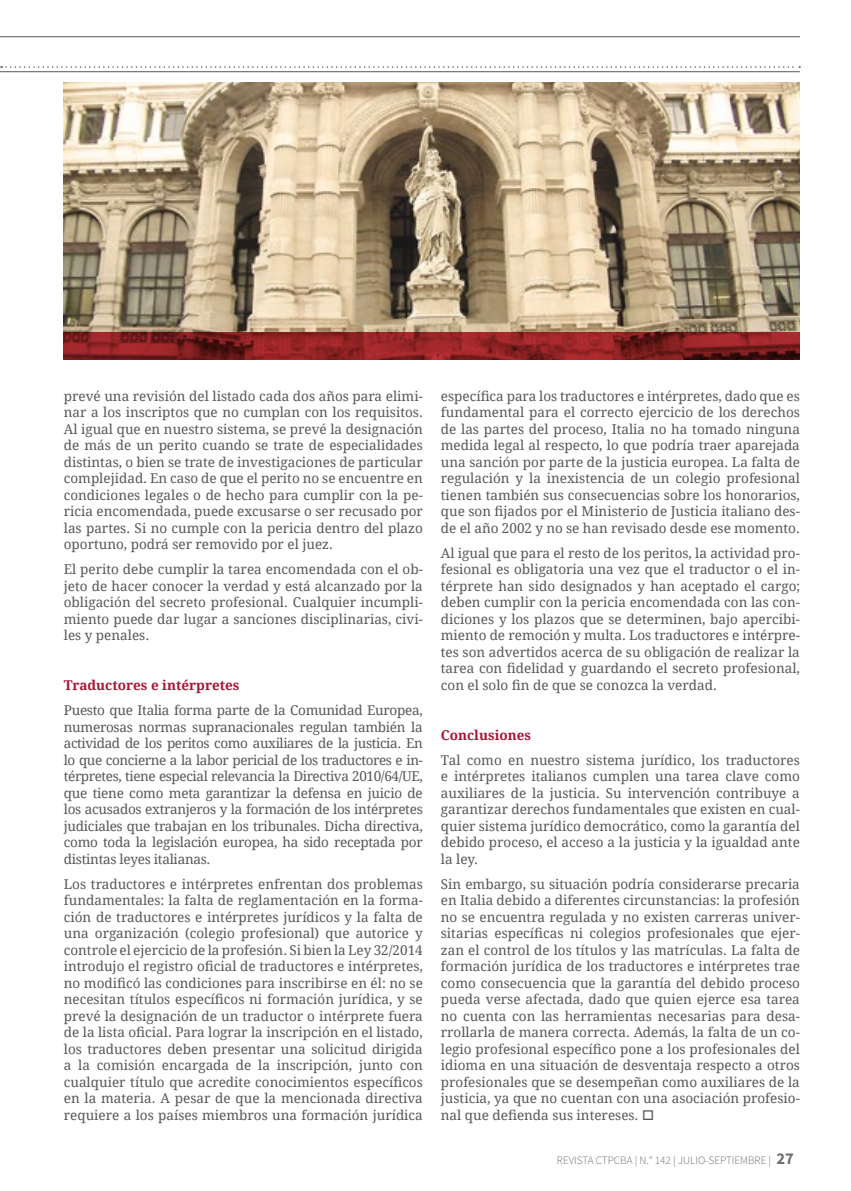
<style>
.page{position:relative;width:851px;height:1191px;background:#fff}
.page>*{position:absolute;margin:0;border:0;box-sizing:border-box;transform-origin:0 0}
.t1{font:13.5px/16.5px "Droid Serif";color:#575756;text-align:justify}
.t2{font:700 13.5px "Droid Serif";color:#a91634}
.t3{font:300 11.25px "Source Sans Pro";color:#706f6f}
.s1{font-weight:700;font-size:16.5px}
</style>
<div class="page">
<img style="left:64px;top:82px;width:735px;height:250px">
<hr style="left:0;top:36px;width:799px;height:1px;background:#575756">
<hr style="left:0;top:71px;width:799px;height:1px;background:#575756">
<svg style="left:64px;top:332px;width:735px;height:28px;background:#862022"></svg>
<svg style="left:0;top:66px;width:800px;height:2px"></svg>
<p class="t1" style="left:64px;top:387px;width:360px">prevé una revisión del listado cada dos años para elimi&shy;nar a los inscriptos que no cumplan con los requisitos.<br>Al igual que en nuestro sistema, se prevé la designación de más de un perito cuando se trate de especialidades distintas, o bien se trate de investigaciones de particular complejidad. En caso de que el perito no se encuentre en condiciones legales o de hecho para cumplir con la pe&shy;ricia encomendada, puede excusarse o ser recusado por las partes. Si no cumple con la pericia dentro del plazo oportuno, podrá ser removido por el juez.</p>
<p class="t1" style="left:64px;top:561px;width:360px">El perito debe cumplir la tarea encomendada con el ob&shy;jeto de hacer conocer la verdad y está alcanzado por la obligación del secreto profesional. Cualquier incumpli&shy;miento puede dar lugar a sanciones disciplinarias, civi&shy;les y penales.</p>
<p class="t2" style="left:64px;top:676px;width:177px">Traductores e intérpretes</p>
<p class="t1" style="left:64px;top:702px;width:360px">Puesto que Italia forma parte de la Comunidad Europea, numerosas normas supranacionales regulan también la actividad de los peritos como auxiliares de la justicia. En lo que concierne a la labor pericial de los traductores e in&shy;térpretes, tiene especial relevancia la Directiva 2010/64/UE, que tiene como meta garantizar la defensa en juicio de los acusados extranjeros y la formación de los intérpretes judiciales que trabajan en los tribunales. Dicha directiva, como toda la legislación europea, ha sido receptada por distintas leyes italianas.</p>
<p class="t1" style="left:64px;top:875px;width:360px">Los traductores e intérpretes enfrentan dos problemas fundamentales: la falta de reglamentación en la forma&shy;ción de traductores e intérpretes jurídicos y la falta de una organización (colegio profesional) que autorice y controle el ejercicio de la profesión. Si bien la Ley 32/2014 introdujo el registro oficial de traductores e intérpretes, no modificó las condiciones para inscribirse en él: no se necesitan títulos específicos ni formación jurídica, y se prevé la designación de un traductor o intérprete fuera de la lista oficial. Para lograr la inscripción en el listado, los traductores deben presentar una solicitud dirigida a la comisión encargada de la inscripción, junto con cualquier título que acredite conocimientos específicos en la materia. A pesar de que la mencionada directiva requiere a los países miembros una formación jurídica</p>
<p class="t1" style="left:441px;top:387px;width:360px">específica para los traductores e intérpretes, dado que es fundamental para el correcto ejercicio de los derechos de las partes del proceso, Italia no ha tomado ninguna medida legal al respecto, lo que podría traer aparejada una sanción por parte de la justicia europea. La falta de regulación y la inexistencia de un colegio profesional tienen también sus consecuencias sobre los honorarios, que son fijados por el Ministerio de Justicia italiano des&shy;de el año 2002 y no se han revisado desde ese momento.</p>
<p class="t1" style="left:441px;top:544px;width:360px">Al igual que para el resto de los peritos, la actividad pro&shy;fesional es obligatoria una vez que el traductor o el in&shy;térprete han sido designados y han aceptado el cargo; deben cumplir con la pericia encomendada con las con&shy;diciones y los plazos que se determinen, bajo apercibi&shy;miento de remoción y multa. Los traductores e intérpre&shy;tes son advertidos acerca de su obligación de realizar la tarea con fidelidad y guardando el secreto profesional, con el solo fin de que se conozca la verdad.</p>
<p class="t2" style="left:441px;top:725px;width:92px">Conclusiones</p>
<p class="t1" style="left:441px;top:751px;width:360px">Tal como en nuestro sistema jurídico, los traductores e intérpretes italianos cumplen una tarea clave como auxiliares de la justicia. Su intervención contribuye a garantizar derechos fundamentales que existen en cual&shy;quier sistema jurídico democrático, como la garantía del debido proceso, el acceso a la justicia y la igualdad ante la ley.</p>
<p class="t1" style="left:441px;top:875px;width:360px">Sin embargo, su situación podría considerarse precaria en Italia debido a diferentes circunstancias: la profesión no se encuentra regulada y no existen carreras univer&shy;sitarias específicas ni colegios profesionales que ejer&shy;zan el control de los títulos y las matrículas. La falta de formación jurídica de los traductores e intérpretes trae como consecuencia que la garantía del debido proceso pueda verse afectada, dado que quien ejerce esa tarea no cuenta con las herramientas necesarias para desa&shy;rrollarla de manera correcta. Además, la falta de un co&shy;legio profesional específico pone a los profesionales del idioma en una situación de desventaja respecto a otros profesionales que se desempeñan como auxiliares de la justicia, ya que no cuentan con una asociación profesio&shy;nal que defienda sus intereses. □</p>
<p class="t3" style="left:557px;top:1153px;width:238px">REVISTA CTPCBA | N.° 142 | JULIO-SEPTIEMBRE | <span class="s1">27</span></p>
</div>
